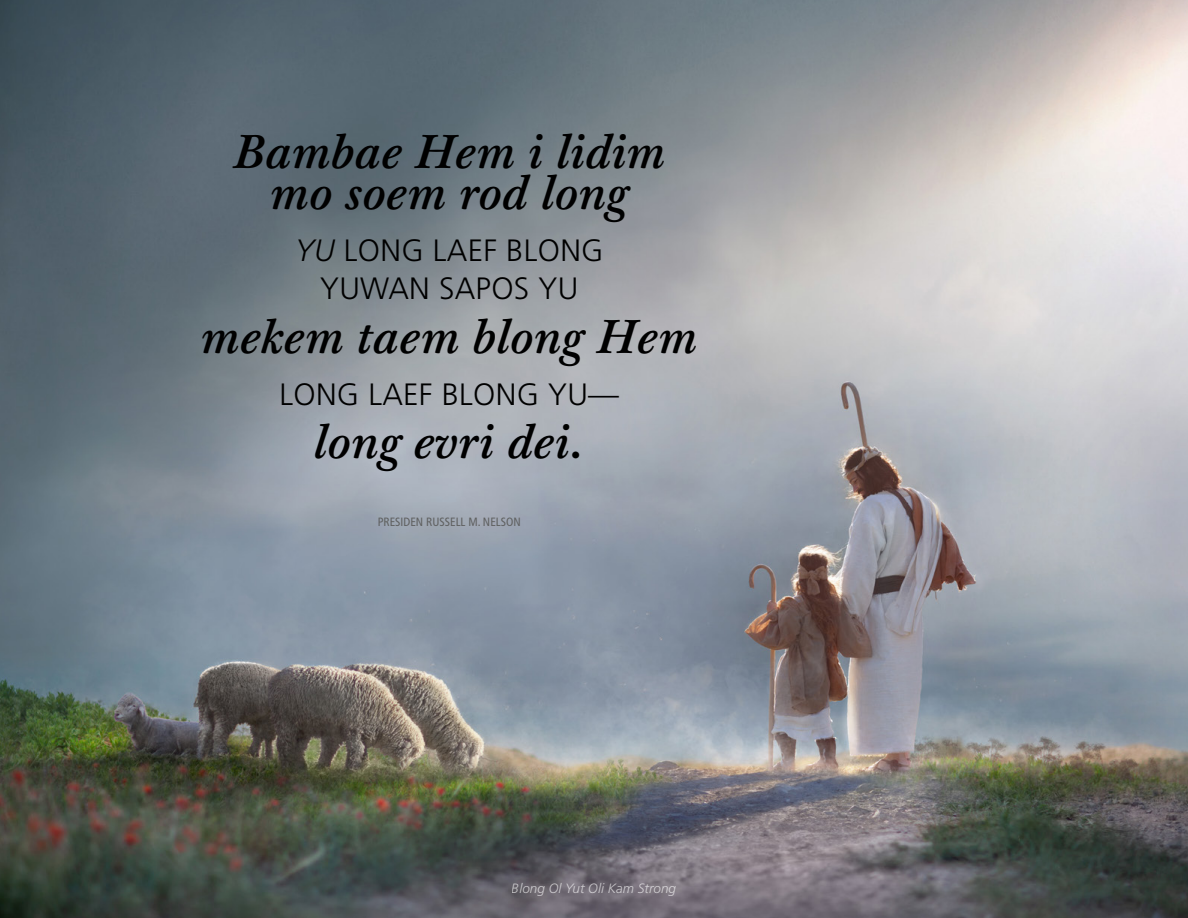
<style>
.page{position:relative;width:1188px;height:918px;background:#fff}
.page>*{position:absolute;margin:0;border:0;box-sizing:border-box;transform-origin:0 0}
.artcl24_p1_figure_im{font:italic 500 46.5px/40.5px "Mc Kaylds Lat";letter-spacing:.01em;color:#000;text-align:center}
.artcl24_p1_figure_im-2{font:300 30.9px/37.5px "Frutigerlds Lat";letter-spacing:.01em;color:#000;text-align:center}
.t1{font:italic 300 13.5px "Frutigerlds Lat";color:#fff}
.artcl24_p1_figure_im-3{font:condensed 12px "Frutigerlds Lat";color:#5f6060}
.s1{font-style:italic}
</style>
<div class="page">
<img style="left:0;top:0;width:1188px;height:918px">
<p class="artcl24_p1_figure_im" style="left:233px;top:132px;width:434px">Bambae Hem i lidim mo soem rod long</p>
<p class="artcl24_p1_figure_im-2" style="left:295px;top:231px;width:310px"><span class="s1">YU</span> LONG LAEF BLONG<br>YUWAN SAPOS YU</p>
<p class="artcl24_p1_figure_im" style="left:201px;top:317px;width:497px">mekem taem blong Hem</p>
<p class="artcl24_p1_figure_im-2" style="left:279px;top:375px;width:341px">LONG LAEF BLONG YU—</p>
<p class="artcl24_p1_figure_im" style="left:314px;top:422px;width:272px">long evri dei.</p>
<p class="artcl24_p1_figure_im-3" style="left:378px;top:513px;width:145px">PRESIDEN RUSSELL M. NELSON</p>
<p class="t1" style="left:512px;top:878px;width:166px">Blong Ol Yut Oli Kam Strong</p>
</div>
